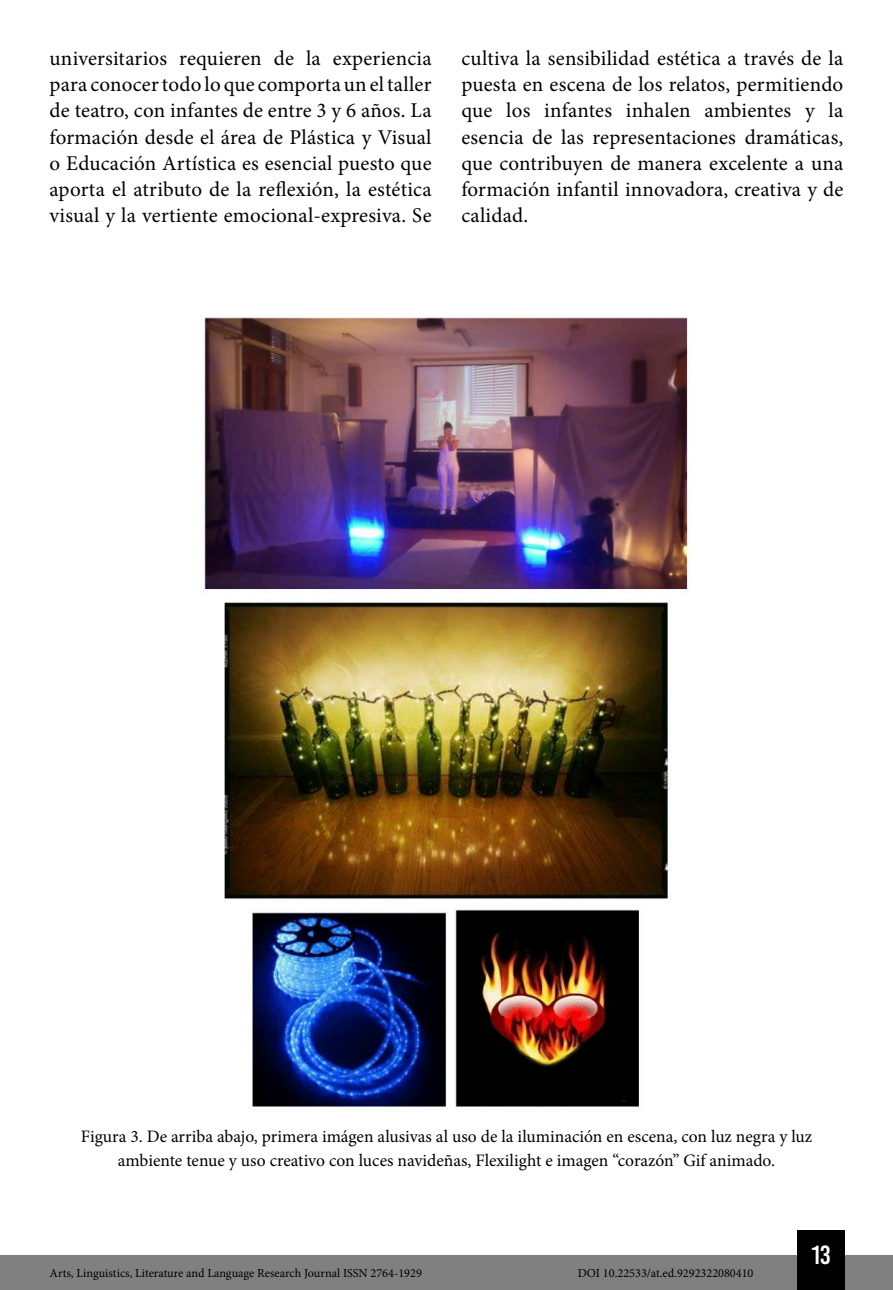
<style>
.page{position:relative;width:893px;height:1290px;background:#fff}
.page>*{position:absolute;margin:0;border:0;box-sizing:border-box;transform-origin:0 0}
.t1{font:26.25px "Bebas Kai";color:#fff}
.Texto_1{font:21px/26.2px "Minion Pro";letter-spacing:.01em;color:#000;text-align:justify}
.Info_Imagem{font:17.5px/24.5px "Minion Pro";color:#000;text-align:center}
.t2{font:12.25px "Minion Pro";color:#000}
</style>
<div class="page">
<div style="left:0;top:1255px;width:893px;height:35px;background:#808080"></div>
<div style="left:797px;top:1230px;width:48px;height:60px;background:#000"></div>
<img style="left:204px;top:317px;width:484px;height:790px">
<p class="Texto_1" style="left:50px;top:45px;width:383px">universitarios requieren de la experiencia para conocer todo lo que comporta un el taller de teatro, con infantes de entre 3 y 6 años. La formación desde el área de Plástica y Visual o Educación Artística es esencial puesto que aporta el atributo de la reflexión, la estética visual y la vertiente emocional-expresiva. Se</p>
<p class="Texto_1" style="left:461px;top:45px;width:383px">cultiva la sensibilidad estética a través de la puesta en escena de los relatos, permitiendo que los infantes inhalen ambientes y la esencia de las representaciones dramáticas, que contribuyen de manera excelente a una formación infantil innovadora, creativa y de calidad.</p>
<p class="Info_Imagem" style="left:81px;top:1124px;width:733px">Figura 3. De arriba abajo, primera imágen alusivas al uso de la iluminación en escena, con luz negra y luz ambiente tenue y uso creativo con luces navideñas, Flexilight e imagen “corazón” Gif animado.</p>
<p class="t2" style="left:50px;top:1265px;width:374px">Arts, Linguistics, Literature and Language Research Journal ISSN 2764-1929</p>
<p class="t2" style="left:578px;top:1265px;width:177px">DOI 10.22533/at.ed.9292322080410</p>
<p class="t1" style="left:811px;top:1241px;width:21px">13</p>
</div>
